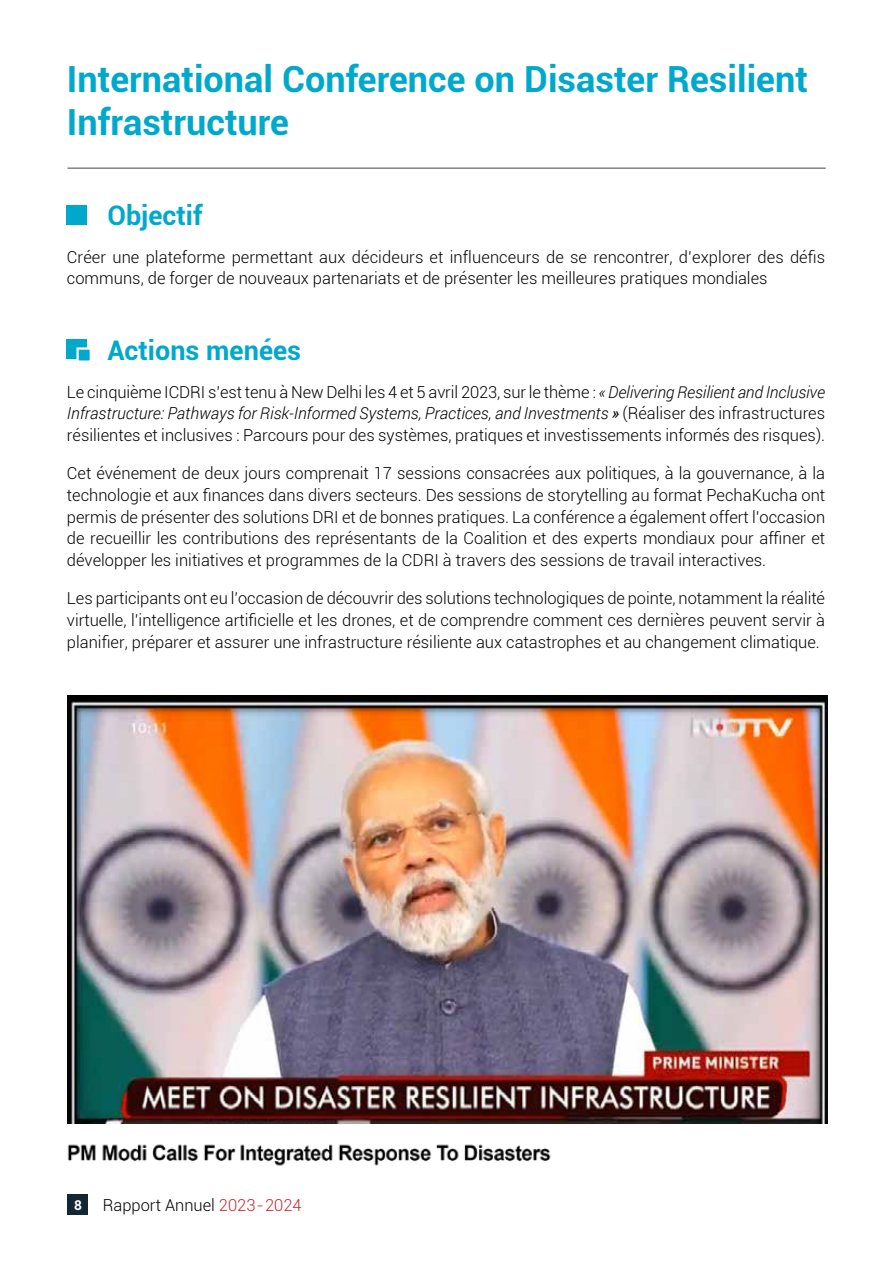
<style>
.page{position:relative;width:893px;height:1263px;background:#fff}
.page>*{position:absolute;margin:0;border:0;box-sizing:border-box;transform-origin:0 0}
.t1{font:700 36px/43.2px "Roboto";color:#00a9cb}
.t2{font:700 27px "Roboto";color:#00a9cb}
.t3{font:300 16.5px/21.8px "Roboto";color:#000;text-align:justify}
.t4{font:700 13.5px "Roboto";color:#fff}
.s1{font-style:italic}
.s2{font-weight:400;font-style:italic}
.s3{color:#cb2433}
</style>
<div class="page">
<div style="left:68px;top:1195px;width:20px;height:20px;background:#122633"></div>
<hr style="left:68px;top:167px;width:758px;height:2px;background:#808285">
<div style="left:67px;top:205px;width:20px;height:20px;background:#00a9cb"></div>
<div style="left:67px;top:339px;width:20px;height:20px;background:#00a9cb"></div>
<div style="left:76px;top:347px;width:16px;height:16px;background:#00a9cb;border:2px solid #fff"></div>
<img style="left:67px;top:1144px;width:484px;height:22px">
<img style="left:68px;top:695px;width:759px;height:428px">
<h1 class="t1" style="left:67px;top:56px;width:742px">International Conference on Disaster Resilient<br>Infrastructure</h1>
<h2 class="t2" style="left:107px;top:196px;width:97px">Objectif</h2>
<p class="t3" style="left:67px;top:245px;width:760px">Créer une plateforme permettant aux décideurs et influenceurs de se rencontrer, d’explorer des défis communs, de forger de nouveaux partenariats et de présenter les meilleures pratiques mondiales</p>
<h2 class="t2" style="left:107px;top:331px;width:195px">Actions menées</h2>
<p class="t3" style="left:67px;top:380px;width:760px">Le cinquième ICDRI s’est tenu à New Delhi les 4 et 5 avril 2023, sur le thème : <span class="s1">« Delivering Resilient and Inclusive Infrastructure: Pathways for Risk-Informed Systems, Practices, and Investments</span> <span class="s2">»</span> (Réaliser des infrastructures résilientes et inclusives : Parcours pour des systèmes, pratiques et investissements informés des risques).</p>
<p class="t3" style="left:67px;top:462px;width:760px">Cet événement de deux jours comprenait 17 sessions consacrées aux politiques, à la gouvernance, à la technologie et aux finances dans divers secteurs. Des sessions de storytelling au format PechaKucha ont permis de présenter des solutions DRI et de bonnes pratiques. La conférence a également offert l’occasion de recueillir les contributions des représentants de la Coalition et des experts mondiaux pour affiner et développer les initiatives et programmes de la CDRI à travers des sessions de travail interactives.</p>
<p class="t3" style="left:67px;top:587px;width:760px">Les participants ont eu l’occasion de découvrir des solutions technologiques de pointe, notamment la réalité virtuelle, l’intelligence artificielle et les drones, et de comprendre comment ces dernières peuvent servir à planifier, préparer et assurer une infrastructure résiliente aux catastrophes et au changement climatique.</p>
<p class="t4" style="left:74px;top:1195px;width:9px">8</p>
<p class="t3" style="left:103px;top:1194px;width:200px">Rapport Annuel <span class="s3">2023-2024</span></p>
</div>
